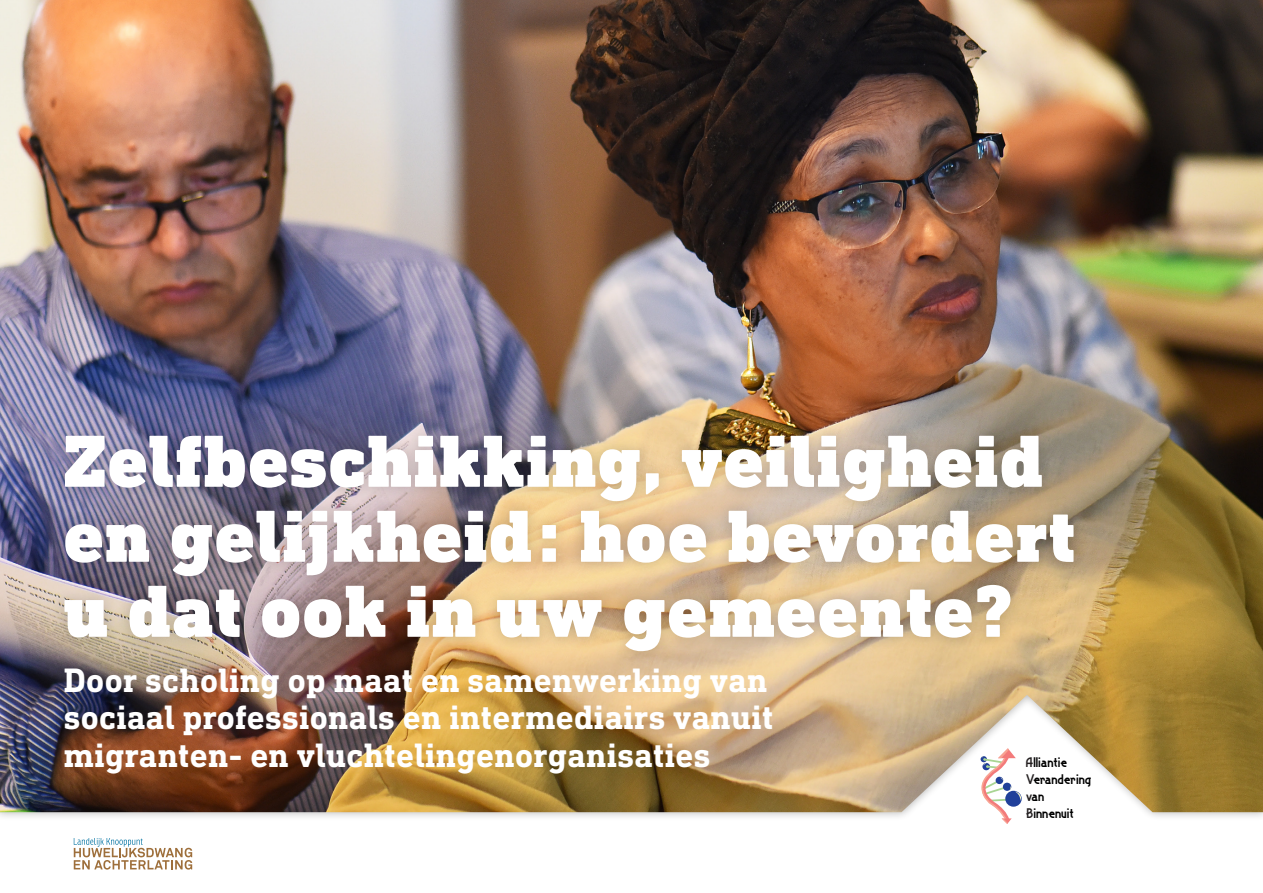
<style>
.page{position:relative;width:1263px;height:893px;background:#fff}
.page>*{position:absolute;margin:0;border:0;box-sizing:border-box;transform-origin:0 0}
.t1{font:900 75px/75px "DIN Next Slab Pro";letter-spacing:.025em;color:#fff}
.ondertitel{font:700 34.5px/37.5px "DIN Next Slab Pro";letter-spacing:.01em;color:#fff}
.t2{font:14.1px/17px "Snappy Service NF";color:#000}
.s1{color:#231f20}
</style>
<div class="page">
<img style="left:0;top:0;width:1263px;height:812px">
<div style="left:50px;top:422px;width:1037px;height:244px;background:#000;opacity:.2"></div>
<svg style="left:74px;top:838px;width:118px;height:32px"></svg>
<p class="t1" style="left:64px;top:424px;width:1012px">Zelfbeschikking, veiligheid en gelijkheid: hoe bevordert u dat ook in uw gemeente?</p>
<p class="ondertitel" style="left:64px;top:661px;width:711px">Door scholing op maat en samenwerking van sociaal professionals en intermediairs vanuit migranten- en vluchtelingenorganisaties</p>
<p class="t2" style="left:1026px;top:754px;width:67px"><span class="s1">A</span>lliantie<br><span class="s1">V</span>erandering <span class="s1">v</span>an<br><span class="s1">B</span>innenuit</p>
</div>
